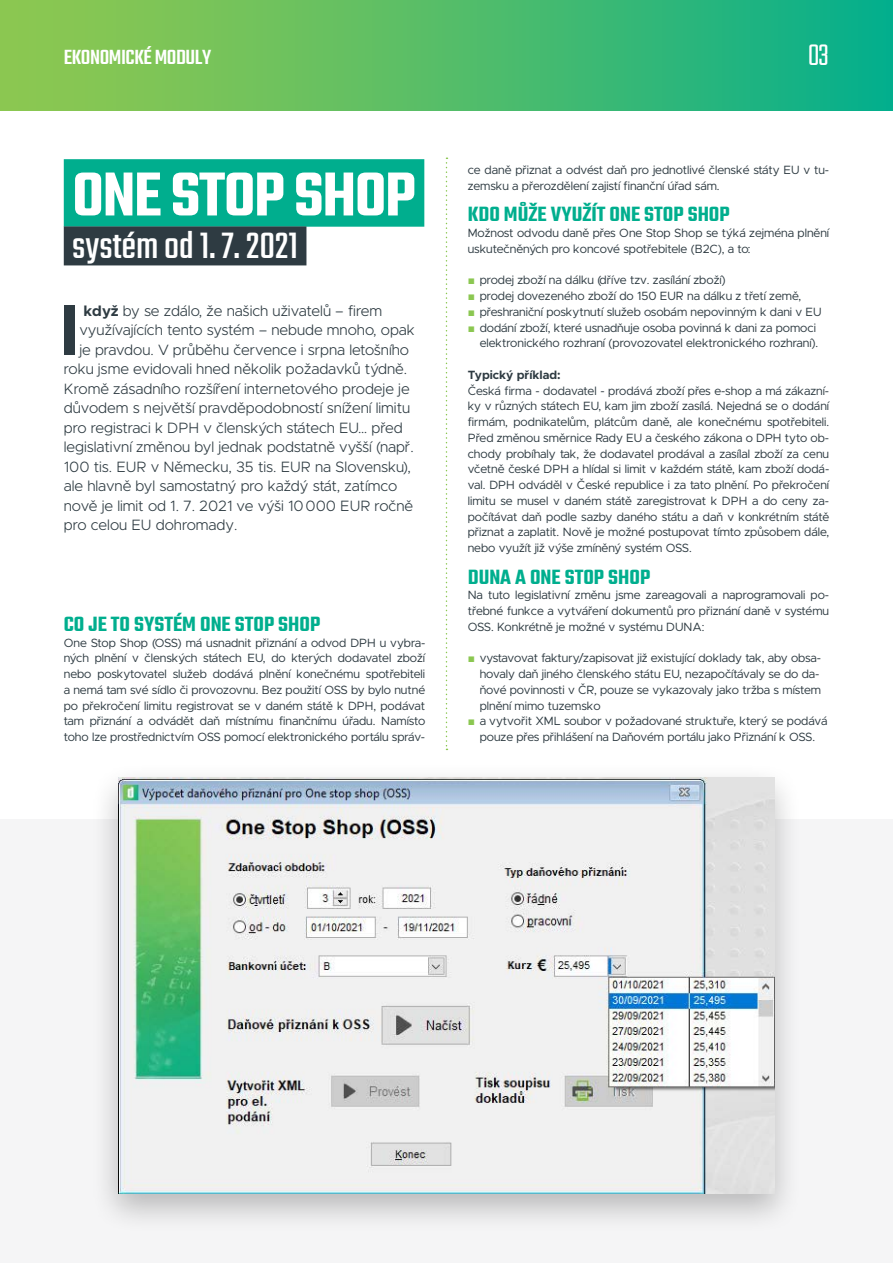
<style>
.page{position:relative;width:893px;height:1263px;background:#fff}
.page>*{position:absolute;margin:0;border:0;box-sizing:border-box;transform-origin:0 0}
.t1{font:700 71.7px "Metropolis";color:#2e3b42}
.t2{font:600 67.5px "Teko";letter-spacing:-.02em;color:#fff}
.t3{font:40.5px "Teko";color:#fff}
.t4{font:300 33px "Teko";color:#fff}
.t5{font:600 22.5px "Teko";color:#00ae8e}
.t6{font:500 22.5px "Teko";letter-spacing:-.02em;color:#fff}
.t7{font:300 15px "Metropolis";color:#2e3b42}
.t8{font:12px/15.8px "Metropolis";color:#2e3b42;text-align:justify}
.t9{font:700 12px "Metropolis";color:#2e3b42}
.s1{font-weight:700}
.s2{font-family:"Arial";color:#8bc751}
</style>
<div class="page">
<div style="left:0;top:0;width:893px;height:111px;background:linear-gradient(to right,#98c94b,#0ab08a)"></div>
<div style="left:64px;top:159px;width:360px;height:68px;background:#00ae8e"></div>
<div style="left:64px;top:226px;width:242px;height:39px;background:#2e3b42"></div>
<svg style="left:446px;top:158px;width:1px;height:592px"></svg>
<div style="left:0;top:820px;width:893px;height:443px;background:#f5f5f6"></div>
<div style="left:90px;top:762px;width:713px;height:472px;background:#000;opacity:.25"></div>
<img style="left:119px;top:778px;width:655px;height:416px">
<h3 class="t6" style="left:64px;top:44px;width:149px">EKONOMICKÉ MODULY</h3>
<h3 class="t4" style="left:808px;top:37px;width:23px">03</h3>
<h2 class="t2" style="left:72px;top:153px;width:345px">ONE STOP SHOP</h2>
<h3 class="t3" style="left:72px;top:223px;width:227px">systém od 1. 7. 2021</h3>
<h1 class="t1" style="left:59px;top:285px;width:22px">I</h1>
<p class="t7" style="left:83px;top:301px;width:300px"><span class="s1">když</span> by se zdálo, že našich uživatelů – firem</p>
<p class="t7" style="left:79px;top:321px;width:337px">využívajících tento systém – nebude mnoho, opak</p>
<p class="t7" style="left:79px;top:340px;width:331px">je pravdou. V průběhu července i srpna letošního</p>
<p class="t7" style="left:64px;top:360px;width:345px">roku jsme evidovali hned několik požadavků týdně.</p>
<p class="t7" style="left:64px;top:379px;width:347px">Kromě zásadního rozšíření internetového prodeje je</p>
<p class="t7" style="left:64px;top:399px;width:348px">důvodem s největší pravděpodobností snížení limitu</p>
<p class="t7" style="left:64px;top:418px;width:341px">pro registraci k DPH v členských státech EU… před</p>
<p class="t7" style="left:64px;top:438px;width:351px">legislativní změnou byl jednak podstatně vyšší (např.</p>
<p class="t7" style="left:64px;top:457px;width:349px">100 tis. EUR v Německu, 35 tis. EUR na Slovensku),</p>
<p class="t7" style="left:64px;top:477px;width:335px">ale hlavně byl samostatný pro každý stát, zatímco</p>
<p class="t7" style="left:64px;top:496px;width:351px">nově je limit od 1. 7. 2021 ve výši 10000 EUR ročně</p>
<p class="t7" style="left:64px;top:516px;width:175px">pro celou EU dohromady.</p>
<h3 class="t5" style="left:64px;top:610px;width:258px">CO JE TO SYSTÉM ONE STOP SHOP</h3>
<p class="t8" style="left:64px;top:635px;width:363px">One Stop Shop (OSS) má usnadnit přiznání a odvod DPH u vybra&shy;ných plnění v členských státech EU, do kterých dodavatel zboží nebo poskytovatel služeb dodává plnění konečnému spotřebiteli a nemá tam své sídlo či provozovnu. Bez použití OSS by bylo nutné po překročení limitu registrovat se v daném státě k DPH, podávat tam přiznání a odvádět daň místnímu finančnímu úřadu. Namísto toho lze prostřednictvím OSS pomocí elektronického portálu správ-</p>
<p class="t8" style="left:468px;top:162px;width:363px">ce daně přiznat a odvést daň pro jednotlivé členské státy EU v tu&shy;zemsku a přerozdělení zajistí finanční úřad sám.</p>
<h3 class="t5" style="left:468px;top:201px;width:264px">KDO MŮŽE VYUŽÍT ONE STOP SHOP</h3>
<p class="t8" style="left:468px;top:225px;width:363px">Možnost odvodu daně přes One Stop Shop se týká zejména plnění uskutečněných pro koncové spotřebitele (B2C), a to:</p>
<p class="t8" style="left:468px;top:272px;width:259px"><span class="s2">■</span> prodej zboží na dálku (dříve tzv. zasílání zboží)</p>
<p class="t8" style="left:468px;top:288px;width:335px"><span class="s2">■</span> prodej dovezeného zboží do 150 EUR na dálku z třetí země,</p>
<p class="t8" style="left:468px;top:304px;width:355px"><span class="s2">■</span> přeshraniční poskytnutí služeb osobám nepovinným k dani v EU</p>
<p class="t8" style="left:468px;top:319px;width:352px;text-align:right"><span class="s2">■</span> dodání zboží, které usnadňuje osoba povinná k dani za pomoci elektronického rozhraní (provozovatel elektronického rozhraní).</p>
<p class="t9" style="left:468px;top:367px;width:94px">Typický příklad:</p>
<p class="t8" style="left:468px;top:382px;width:363px">Česká firma - dodavatel - prodává zboží přes e-shop a má zákazní&shy;ky v různých státech EU, kam jim zboží zasílá. Nejedná se o dodání firmám, podnikatelům, plátcům daně, ale konečnému spotřebiteli.<br>Před změnou směrnice Rady EU a českého zákona o DPH tyto ob&shy;chody probíhaly tak, že dodavatel prodával a zasílal zboží za cenu včetně české DPH a hlídal si limit v každém státě, kam zboží dodá&shy;val. DPH odváděl v České republice i za tato plnění. Po překročení limitu se musel v daném státě zaregistrovat k DPH a do ceny za&shy;počítávat daň podle sazby daného státu a daň v konkrétním státě přiznat a zaplatit. Nově je možné postupovat tímto způsobem dále, nebo využít již výše zmíněný systém OSS.</p>
<h3 class="t5" style="left:468px;top:563px;width:184px">DUNA A ONE STOP SHOP</h3>
<p class="t8" style="left:468px;top:587px;width:363px">Na tuto legislativní změnu jsme zareagovali a naprogramovali po&shy;třebné funkce a vytváření dokumentů pro přiznání daně v systému OSS. Konkrétně je možné v systému DUNA:</p>
<p class="t8" style="left:480px;top:650px;width:343px;text-align:left;text-indent:-12px"><span class="s2">■</span> vystavovat faktury/zapisovat již existující doklady tak, aby obsa&shy;hovaly daň jiného členského státu EU, nezapočítávaly se do da&shy;ňové povinnosti v ČR, pouze se vykazovaly jako tržba s místem plnění mimo tuzemsko</p>
<p class="t8" style="left:468px;top:713px;width:361px;text-align:center"><span class="s2">■</span> a vytvořit XML soubor v požadované struktuře, který se podává pouze přes přihlášení na Daňovém portálu jako Přiznání k OSS.</p>
</div>
